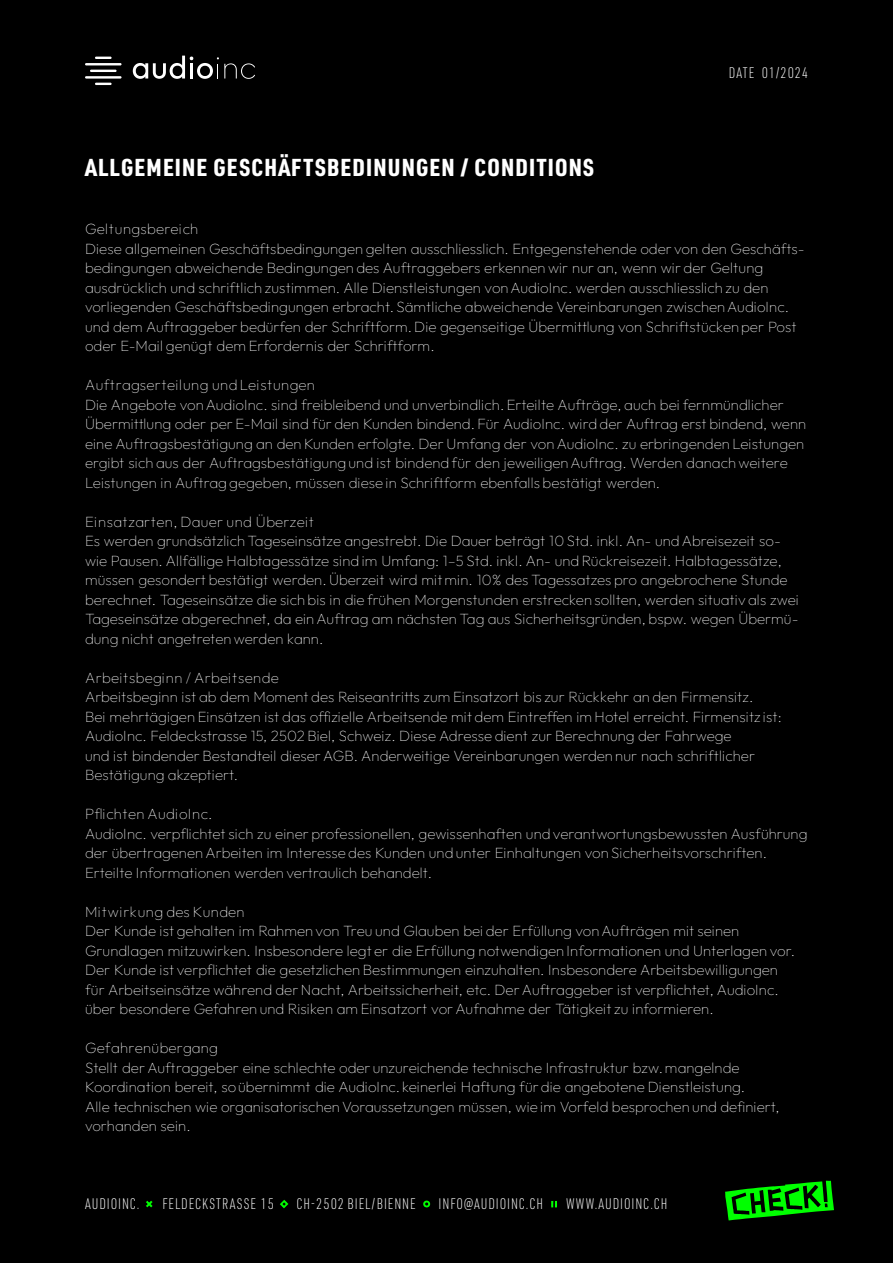
<style>
.page{position:relative;width:893px;height:1263px;background:#000}
.page>*{position:absolute;margin:0;border:0;box-sizing:border-box;transform-origin:0 0}
.t1{font:900 24px "URWDIN Cond";letter-spacing:.05em;color:#fff}
.t2{font:100 15px/19.5px "Outfit";color:#fff}
.t3{font:200 15px "URWDIN Cond";letter-spacing:.06em;color:#fff}
</style>
<div class="page">
<svg style="left:95px;top:57px;width:17px;height:2px"></svg>
<hr style="left:85px;top:63px;width:37px;height:2px;background:#fff">
<hr style="left:90px;top:70px;width:27px;height:2px;background:#fff">
<hr style="left:85px;top:76px;width:37px;height:3px;background:#fff">
<svg style="left:95px;top:83px;width:17px;height:2px"></svg>
<svg style="left:133px;top:56px;width:122px;height:23px"></svg>
<svg style="left:725px;top:1181px;width:109px;height:39px"></svg>
<svg style="left:146px;top:1201px;width:7px;height:6px"></svg>
<svg style="left:551px;top:1201px;width:6px;height:6px"></svg>
<svg style="left:280px;top:1200px;width:8px;height:8px"></svg>
<svg style="left:423px;top:1200px;width:7px;height:7px"></svg>
<h1 class="t1" style="left:85px;top:158px;width:511px">ALLGEMEINE GESCHÄFTSBEDINUNGEN / CONDITIONS</h1>
<p class="t3" style="left:729px;top:67px;width:81px">DATE 01/2024</p>
<p class="t2" style="left:85px;top:219px;width:721px">Geltungsbereich<br>Diese allgemeinen Geschäftsbedingungen gelten ausschliesslich. Entgegenstehende oder von den Geschäfts&shy;bedingungen abweichende Bedingungen des Auftraggebers erkennen wir nur an, wenn wir der Geltung ausdrücklich und schriftlich zustimmen. Alle Dienstleistungen von AudioInc. werden ausschliesslich zu den vorliegenden Geschäftsbedingungen erbracht. Sämtliche abweichende Vereinbarungen zwischen AudioInc. und dem Auftraggeber bedürfen der Schriftform. Die gegenseitige Übermittlung von Schriftstücken per Post oder E-Mail genügt dem Erfordernis der Schriftform.</p>
<p class="t2" style="left:85px;top:375px;width:723px">Auftragserteilung und Leistungen<br>Die Angebote von AudioInc. sind freibleibend und unverbindlich. Erteilte Aufträge, auch bei fernmündlicher Übermittlung oder per E-Mail sind für den Kunden bindend. Für AudioInc. wird der Auftrag erst bindend, wenn eine Auftragsbestätigung an den Kunden erfolgte. Der Umfang der von AudioInc. zu erbringenden Leistungen ergibt sich aus der Auftragsbestätigung und ist bindend für den jeweiligen Auftrag. Werden danach weitere Leistungen in Auftrag gegeben, müssen diese in Schriftform ebenfalls bestätigt werden.</p>
<p class="t2" style="left:85px;top:511px;width:715px">Einsatzarten, Dauer und Überzeit<br>Es werden grundsätzlich Tageseinsätze angestrebt. Die Dauer beträgt 10 Std. inkl. An- und Abreisezeit so&shy;wie Pausen. Allfällige Halbtagessätze sind im Umfang: 1–5 Std. inkl. An- und Rückreisezeit. Halbtagessätze, müssen gesondert bestätigt werden. Überzeit wird mit min. 10% des Tagessatzes pro angebrochene Stunde berechnet. Tageseinsätze die sich bis in die frühen Morgenstunden erstrecken sollten, werden situativ als zwei Tageseinsätze abgerechnet, da ein Auftrag am nächsten Tag aus Sicherheitsgründen, bspw. wegen Übermü&shy;dung nicht angetreten werden kann.</p>
<p class="t2" style="left:85px;top:667px;width:698px">Arbeitsbeginn / Arbeitsende<br>Arbeitsbeginn ist ab dem Moment des Reiseantritts zum Einsatzort bis zur Rückkehr an den Firmensitz.<br>Bei mehrtägigen Einsätzen ist das offizielle Arbeitsende mit dem Eintreffen im Hotel erreicht. Firmensitz ist:<br>AudioInc. Feldeckstrasse 15, 2502 Biel, Schweiz. Diese Adresse dient zur Berechnung der Fahrwege<br>und ist bindender Bestandteil dieser AGB. Anderweitige Vereinbarungen werden nur nach schriftlicher Bestätigung akzeptiert.</p>
<p class="t2" style="left:85px;top:804px;width:724px">Pflichten AudioInc.<br>AudioInc. verpflichtet sich zu einer professionellen, gewissenhaften und verantwortungsbewussten Ausführung der übertragenen Arbeiten im Interesse des Kunden und unter Einhaltungen von Sicherheitsvorschriften.<br>Erteilte Informationen werden vertraulich behandelt.</p>
<p class="t2" style="left:85px;top:901px;width:711px">Mitwirkung des Kunden<br>Der Kunde ist gehalten im Rahmen von Treu und Glauben bei der Erfüllung von Aufträgen mit seinen Grundlagen mitzuwirken. Insbesondere legt er die Erfüllung notwendigen Informationen und Unterlagen vor.<br>Der Kunde ist verpflichtet die gesetzlichen Bestimmungen einzuhalten. Insbesondere Arbeitsbewilligungen für Arbeitseinsätze während der Nacht, Arbeitssicherheit, etc. Der Auftraggeber ist verpflichtet, AudioInc. über besondere Gefahren und Risiken am Einsatzort vor Aufnahme der Tätigkeit zu informieren.</p>
<p class="t2" style="left:85px;top:1038px;width:696px">Gefahrenübergang<br>Stellt der Auftraggeber eine schlechte oder unzureichende technische Infrastruktur bzw. mangelnde Koordination bereit, so übernimmt die AudioInc. keinerlei Haftung für die angebotene Dienstleistung.<br>Alle technischen wie organisatorischen Voraussetzungen müssen, wie im Vorfeld besprochen und definiert, vorhanden sein.</p>
<p class="t3" style="left:85px;top:1198px;width:56px">AUDIOINC.</p>
<p class="t3" style="left:162px;top:1198px;width:113px">FELDECKSTRASSE 15</p>
<p class="t3" style="left:296px;top:1198px;width:121px">CH-2502 BIEL/BIENNE</p>
<p class="t3" style="left:439px;top:1198px;width:106px">INFO@AUDIOINC.CH</p>
<p class="t3" style="left:566px;top:1198px;width:103px">WWW.AUDIOINC.CH</p>
</div>
